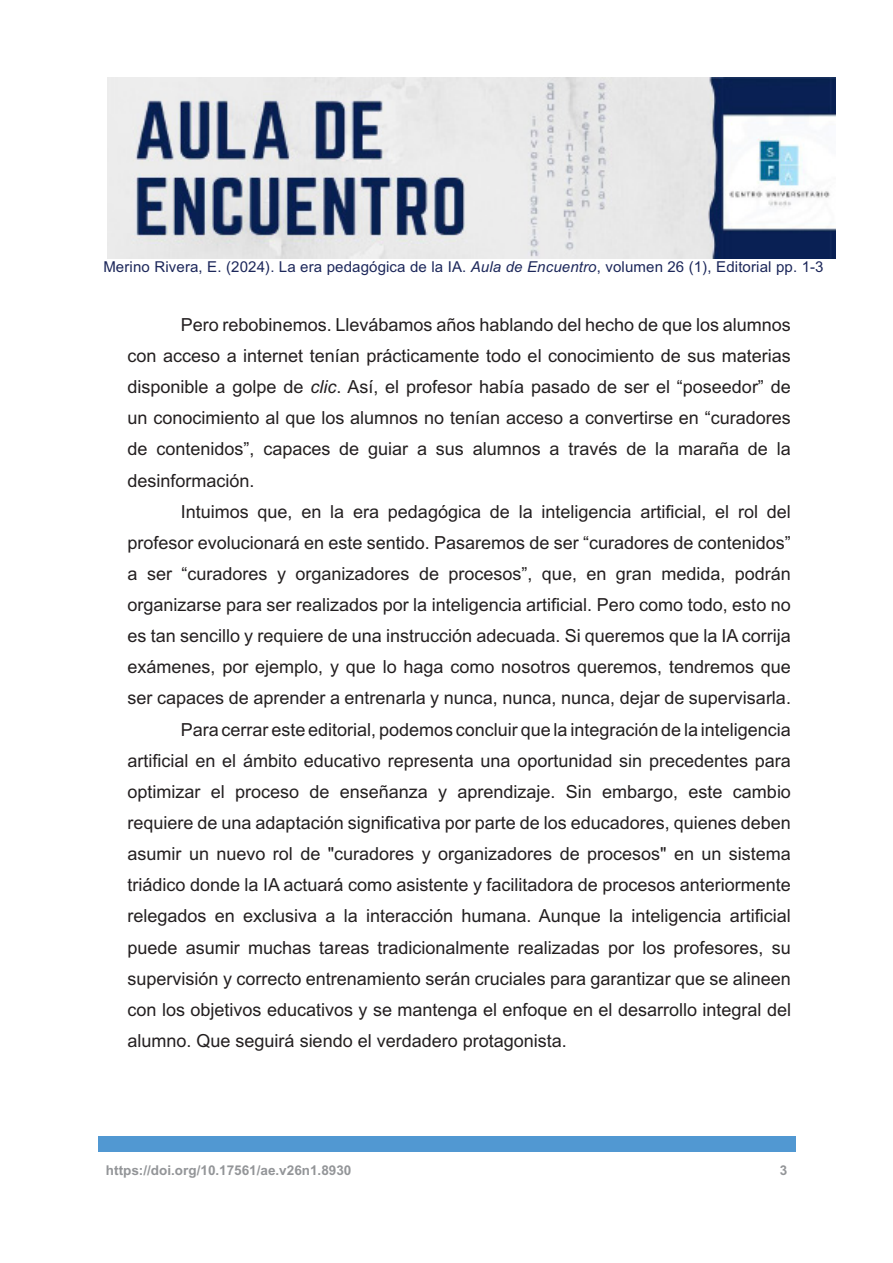
<style>
.page{position:relative;width:893px;height:1263px;background:#fff}
.page>*{position:absolute;margin:0;border:0;box-sizing:border-box;transform-origin:0 0}
.TX{font:18px/31.2px "Arial MT Std";color:#231f20;text-align:justify}
.t1{font:15px "Arial MT Std";letter-spacing:.01em;color:#1c275a}
.t2{font:700 13.5px "Arial MT Std";color:#939598}
.s1{font-style:italic}
</style>
<div class="page">
<img style="left:108px;top:77px;width:727px;height:182px">
<div style="left:98px;top:1136px;width:697px;height:16px;background:#5198d2"></div>
<p class="t1" style="left:103px;top:259px;width:722px">Merino Rivera, E. (2024). La era pedagógica de la IA. <span class="s1">Aula de Encuentro</span>, volumen 26 (1), Editorial pp. 1-3</p>
<p class="TX" style="left:128px;top:309px;width:665px;text-indent:53px">Pero rebobinemos. Llevábamos años hablando del hecho de que los alumnos con acceso a internet tenían prácticamente todo el conocimiento de sus materias disponible a golpe de <span class="s1">clic</span>. Así, el profesor había pasado de ser el “poseedor” de un conocimiento al que los alumnos no tenían acceso a convertirse en “curadores de contenidos”, capaces de guiar a sus alumnos a través de la maraña de la desinformación.</p>
<p class="TX" style="left:128px;top:496px;width:665px;text-indent:53px">Intuimos que, en la era pedagógica de la inteligencia artificial, el rol del profesor evolucionará en este sentido. Pasaremos de ser “curadores de contenidos” a ser “curadores y organizadores de procesos”, que, en gran medida, podrán organizarse para ser realizados por la inteligencia artificial. Pero como todo, esto no es tan sencillo y requiere de una instrucción adecuada. Si queremos que la IA corrija exámenes, por ejemplo, y que lo haga como nosotros queremos, tendremos que ser capaces de aprender a entrenarla y nunca, nunca, nunca, dejar de supervisarla.</p>
<p class="TX" style="left:128px;top:714px;width:665px;text-indent:53px">Para cerrar este editorial, podemos concluir que la integración de la inteligencia artificial en el ámbito educativo representa una oportunidad sin precedentes para optimizar el proceso de enseñanza y aprendizaje. Sin embargo, este cambio requiere de una adaptación significativa por parte de los educadores, quienes deben asumir un nuevo rol de "curadores y organizadores de procesos" en un sistema triádico donde la IA actuará como asistente y facilitadora de procesos anteriormente relegados en exclusiva a la interacción humana. Aunque la inteligencia artificial puede asumir muchas tareas tradicionalmente realizadas por los profesores, su supervisión y correcto entrenamiento serán cruciales para garantizar que se alineen con los objetivos educativos y se mantenga el enfoque en el desarrollo integral del alumno. Que seguirá siendo el verdadero protagonista.</p>
<p class="t2" style="left:106px;top:1162px;width:247px">https://doi.org/10.17561/ae.v26n1.8930</p>
<p class="t2" style="left:780px;top:1162px;width:9px">3</p>
</div>
